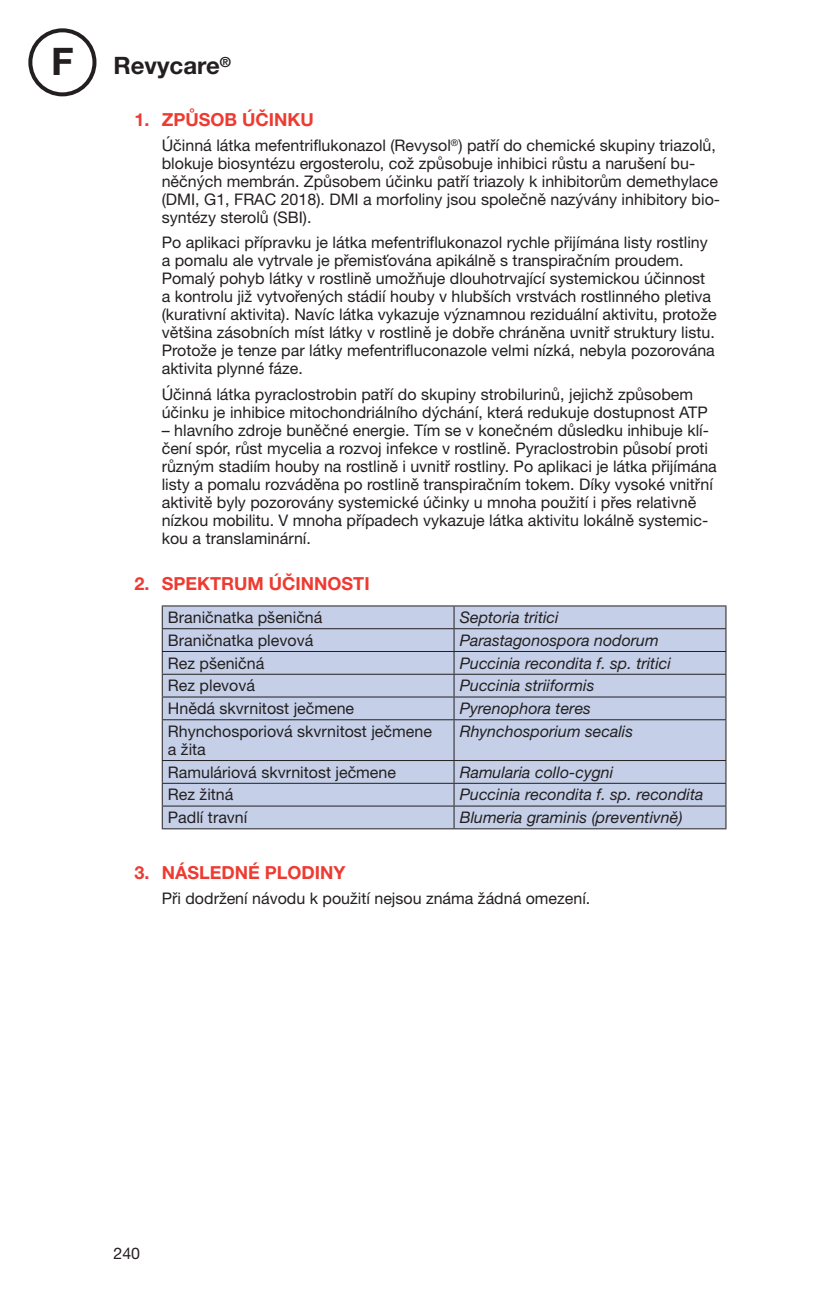
<style>
.page{position:relative;width:840px;height:1304px;background:#fff}
.page>*{position:absolute;margin:0;border:0;box-sizing:border-box;transform-origin:0 0}
.t1{font:700 38px "Helvetica Neue LT Pro";color:#231f20}
.t2{font:700 24px "Helvetica Neue LT Pro";color:#231f20}
.t3{font:700 18px "Helvetica Neue LT Pro";color:#ee3b32}
.t4{font:16px/18px "Helvetica Neue LT Pro";color:#231f20}
.t5{font:italic 16px "Helvetica Neue LT Pro";color:#231f20}
.t6{font:700 14px "Helvetica Neue LT Pro";color:#231f20}
</style>
<div class="page">
<div style="left:28px;top:28px;width:68px;height:68px;border:4px solid #231f20;border-radius:50%"></div>
<div style="left:163px;top:606px;width:562px;height:222px;background:#c5d0e8"></div>
<svg style="left:453px;top:606px;width:1px;height:113px"></svg>
<hr style="left:453px;top:720px;width:1px;height:40px;background:#231f20">
<svg style="left:453px;top:761px;width:1px;height:67px"></svg>
<hr style="left:162px;top:605px;width:292px;height:1px;background:#231f20">
<hr style="left:454px;top:605px;width:272px;height:1px;background:#231f20">
<hr style="left:162px;top:628px;width:292px;height:1px;background:#231f20">
<hr style="left:454px;top:628px;width:272px;height:1px;background:#231f20">
<hr style="left:162px;top:651px;width:292px;height:1px;background:#231f20">
<hr style="left:454px;top:651px;width:272px;height:1px;background:#231f20">
<hr style="left:162px;top:674px;width:292px;height:1px;background:#231f20">
<hr style="left:454px;top:674px;width:272px;height:1px;background:#231f20">
<hr style="left:162px;top:696px;width:292px;height:1px;background:#231f20">
<svg style="left:162px;top:606px;width:1px;height:113px"></svg>
<hr style="left:454px;top:696px;width:272px;height:1px;background:#231f20">
<svg style="left:725px;top:606px;width:1px;height:113px"></svg>
<hr style="left:162px;top:719px;width:292px;height:1px;background:#231f20">
<hr style="left:162px;top:720px;width:1px;height:40px;background:#231f20">
<hr style="left:454px;top:719px;width:272px;height:1px;background:#231f20">
<hr style="left:725px;top:720px;width:1px;height:40px;background:#231f20">
<hr style="left:162px;top:760px;width:292px;height:1px;background:#231f20">
<hr style="left:454px;top:760px;width:272px;height:1px;background:#231f20">
<hr style="left:162px;top:783px;width:292px;height:1px;background:#231f20">
<hr style="left:454px;top:783px;width:272px;height:1px;background:#231f20">
<hr style="left:162px;top:806px;width:292px;height:1px;background:#231f20">
<svg style="left:162px;top:761px;width:1px;height:67px"></svg>
<hr style="left:454px;top:806px;width:272px;height:1px;background:#231f20">
<svg style="left:725px;top:761px;width:1px;height:67px"></svg>
<hr style="left:162px;top:828px;width:292px;height:1px;background:#231f20">
<hr style="left:454px;top:828px;width:272px;height:1px;background:#231f20">
<h1 class="t1" style="left:51px;top:37px;width:24px">F</h1>
<p class="t6" style="left:220px;top:53px;width:13px">®</p>
<p class="t3" style="left:134px;top:108px;width:53px">1. ZPŮSOB</p>
<p class="t3" style="left:242px;top:108px;width:39px">ÚČINKU</p>
<p class="t4" style="left:162px;top:136px;width:559px">Účinná látka mefentriflukonazol (Revysol<sup>®</sup>) patří do chemické skupiny triazolů, blokuje biosyntézu ergosterolu, což způsobuje inhibici růstu a narušení bu&shy;něčných membrán. Způsobem účinku patří triazoly k inhibitorům demethylace (DM I, G1, FRAC 2018). DM I a morfoliny jsou společně nazývány inhibitory bio&shy;syntézy sterolů (SBI).</p>
<p class="t4" style="left:162px;top:233px;width:556px">Po aplikaci přípravku je látka mefentriflukonazol rychle přijímána listy rostliny a pomalu ale vytrvale je přemisťována apikálně s transpiračním proudem.<br>Pomalý pohyb látky v rostlině umožňuje dlouhotrvající systemickou účinnost a kontrolu již vytvořených stádií houby v hlubších vrstvách rostlinného pletiva (kurativní aktivita). Navíc látka vykazuje významnou reziduální aktivitu, protože většina zásobních míst látky v rostlině je dobře chráněna uvnitř struktury listu.<br>Protože je tenze par látky mefentrifluconazole velmi nízká, nebyla pozorována aktivita plynné fáze.</p>
<p class="t4" style="left:162px;top:384px;width:547px">Účinná látka pyraclostrobin patří do skupiny strobilurinů, jejichž způsobem účinku je inhibice mitochondriálního dýchání, která redukuje dostupnost ATP</p>
<p class="t4" style="left:162px;top:420px;width:556px">– hlavního zdroje buněčné energie. Tím se v konečném důsledku inhibuje klí&shy;čení spór, růst mycelia a rozvoj infekce v rostlině. Pyraclostrobin působí proti různým stadiím houby na rostlině i uvnitř rostliny. Po aplikaci je látka přijímána listy a pomalu rozváděna po rostlině transpiračním tokem. Díky vysoké vnitřní aktivitě byly pozorovány systemické účinky u mnoha použití i přes relativně nízkou mobilitu. V mnoha případech vykazuje látka aktivitu lokálně systemic&shy;kou a translaminární.</p>
<p class="t3" style="left:134px;top:572px;width:53px">2. SPEKTRUM</p>
<p class="t3" style="left:269px;top:572px;width:38px">ÚČINNOSTI</p>
<p class="t4" style="left:168px;top:608px;width:156px">Braničnatka pšeničná</p>
<p class="t5" style="left:459px;top:607px;width:100px">Septoria tritici</p>
<p class="t4" style="left:168px;top:631px;width:147px">Braničnatka plevová</p>
<p class="t5" style="left:459px;top:630px;width:200px">Parastagonospora nodorum</p>
<p class="t4" style="left:168px;top:653px;width:98px">Rez pšeničná</p>
<p class="t5" style="left:459px;top:653px;width:213px">Puccinia recondita f. sp. tritici</p>
<p class="t4" style="left:168px;top:676px;width:89px">Rez plevová</p>
<p class="t5" style="left:459px;top:676px;width:136px">Puccinia striiformis</p>
<p class="t4" style="left:168px;top:699px;width:188px">Hnědá skvrnitost ječmene</p>
<p class="t5" style="left:459px;top:699px;width:133px">Pyrenophora teres</p>
<p class="t4" style="left:168px;top:722px;width:265px">Rhynchosporiová skvrnitost ječmene a žita</p>
<p class="t5" style="left:459px;top:721px;width:175px">Rhynchosporium secalis</p>
<p class="t4" style="left:168px;top:763px;width:229px">Ramuláriová skvrnitost ječmene</p>
<p class="t5" style="left:459px;top:762px;width:155px">Ramularia collo-cygni</p>
<p class="t4" style="left:168px;top:785px;width:67px">Rez žitná</p>
<p class="t5" style="left:459px;top:785px;width:245px">Puccinia recondita f. sp. recondita</p>
<p class="t4" style="left:168px;top:808px;width:81px">Padlí travní</p>
<p class="t5" style="left:459px;top:808px;width:224px">Blumeria graminis (preventivně)</p>
<p class="t3" style="left:134px;top:861px;width:54px">3. NÁSLEDNÉ</p>
<p class="t3" style="left:265px;top:861px;width:13px">PLODINY</p>
<p class="t4" style="left:162px;top:888px;width:430px">Při dodržení návodu k použití nejsou známa žádná omezení.</p>
<h2 class="t2" style="left:113px;top:50px;width:108px">REVYCARE</h2>
<p class="t4" style="left:113px;top:1244px;width:28px">240</p>
</div>
